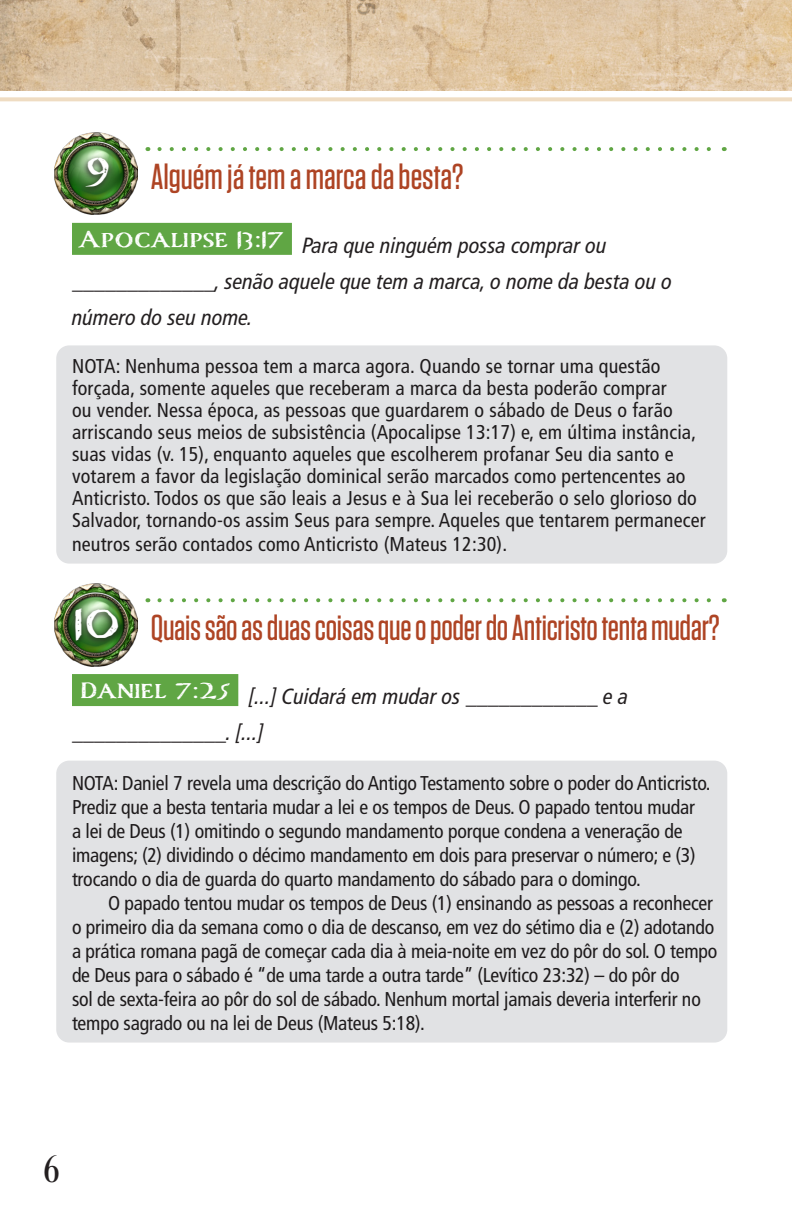
<style>
.page{position:relative;width:792px;height:1224px;background:#fff}
.page>*{position:absolute;margin:0;border:0;box-sizing:border-box;transform-origin:0 0}
.Compass_Numbers{font:700 50px "Carta Marina";color:#fff}
.t1{font:40px "Desire Pro";color:#231f20}
.Questions_1{font:500 36px "Tungsten";letter-spacing:-.01em;color:#ae4424;scale:.96 1}
.Questions_1-2{font:500 36px "Tungsten";letter-spacing:-.01em;color:#ae4424}
.Scripture_with_blanks{font:italic condensed 22px/36px "Frutiger LT Pro";color:#231f20}
.NOTE{font:condensed 20px/24px "Frutiger LT Pro";letter-spacing:-.01em;color:#231f20}
.NOTE-2{font:condensed 20px/22px "Frutiger LT Pro";letter-spacing:.01em;color:#231f20}
</style>
<div class="page">
<img style="left:0;top:0;width:792px;height:91px">
<svg style="left:0;top:97px;width:792px;height:4px;background:#f0dfc7"></svg>
<div style="left:72px;top:223px;width:220px;height:32px;background:#60a644"></div>
<div style="left:72px;top:674px;width:166px;height:32px;background:#60a644"></div>
<img style="left:54px;top:133px;width:83px;height:82px">
<div style="left:79px;top:154px;width:35px;height:40px;background:#231f20;opacity:.75"></div>
<img style="left:54px;top:584px;width:83px;height:82px">
<div style="left:69px;top:605px;width:54px;height:43px;background:#231f20;opacity:.75"></div>
<svg style="left:159px;top:147px;width:552px;height:4px"></svg>
<div style="left:56px;top:345px;width:671px;height:219px;background:#e1e2e4;border-radius:13px"></div>
<svg style="left:159px;top:598px;width:552px;height:4px"></svg>
<div style="left:56px;top:761px;width:671px;height:282px;background:#e1e2e4;border-radius:13px"></div>
<p class="Compass_Numbers" style="left:85px;top:142px;width:26px">9</p>
<p class="Questions_1-2" style="left:151px;top:158px;width:314px">Alguém já tem a marca da besta?</p>
<p class="Scripture_with_blanks" style="left:72px;top:227px;width:602px"><sup>Apocalipse</sup> <sup>13:17</sup> Para que ninguém possa comprar ou _____________, senão aquele que tem a marca, o nome da besta ou o número do seu nome.</p>
<p class="NOTE-2" style="left:72px;top:355px;width:635px">NOTA: Nenhuma pessoa tem a marca agora. Quando se tornar uma questão forçada, somente aqueles que receberam a marca da besta poderão comprar<br>ou vender. Nessa época, as pessoas que guardarem o sábado de Deus o farão arriscando seus meios de subsistência (Apocalipse 13:17) e, em última instância, suas vidas (v. 15), enquanto aqueles que escolherem profanar Seu dia santo e votarem a favor da legislação dominical serão marcados como pertencentes ao Anticristo. Todos os que são leais a Jesus e à Sua lei receberão o selo glorioso do Salvador, tornando-os assim Seus para sempre. Aqueles que tentarem permanecer</p>
<p class="NOTE-2" style="left:72px;top:533px;width:437px">neutros serão contados como Anticristo (Mateus 12:30).</p>
<p class="Compass_Numbers" style="left:74px;top:593px;width:49px">10</p>
<p class="Questions_1" style="left:151px;top:609px;width:594px">Quais são as duas coisas que o poder do Anticristo tenta mudar?</p>
<p class="Scripture_with_blanks" style="left:72px;top:679px;width:558px;text-indent:8px"><sup>Daniel</sup> <sup>7:25</sup> [...] Cuidará em mudar os ____________ e a ______________. [...]</p>
<p class="NOTE" style="left:72px;top:772px;width:640px">NOTA: Daniel 7 revela uma descrição do Antigo Testamento sobre o poder do Anticristo.<br>Prediz que a besta tentaria mudar a lei e os tempos de Deus. O papado tentou mudar<br>a lei de Deus (1) omitindo o segundo mandamento porque condena a veneração de imagens; (2) dividindo o décimo mandamento em dois para preservar o número; e (3) trocando o dia de guarda do quarto mandamento do sábado para o domingo.</p>
<p class="NOTE" style="left:72px;top:892px;width:647px;text-indent:36px">O papado tentou mudar os tempos de Deus (1) ensinando as pessoas a reconhecer o primeiro dia da semana como o dia de descanso, em vez do sétimo dia e (2) adotando a prática romana pagã de começar cada dia à meia-noite em vez do pôr do sol. O tempo de Deus para o sábado é “de uma tarde a outra tarde” (Levítico 23:32) – do pôr do<br>sol de sexta-feira ao pôr do sol de sábado. Nenhum mortal jamais deveria interferir no tempo sagrado ou na lei de Deus (Mateus 5:18).</p>
<h2 class="t1" style="left:44px;top:1145px;width:17px">6</h2>
</div>
